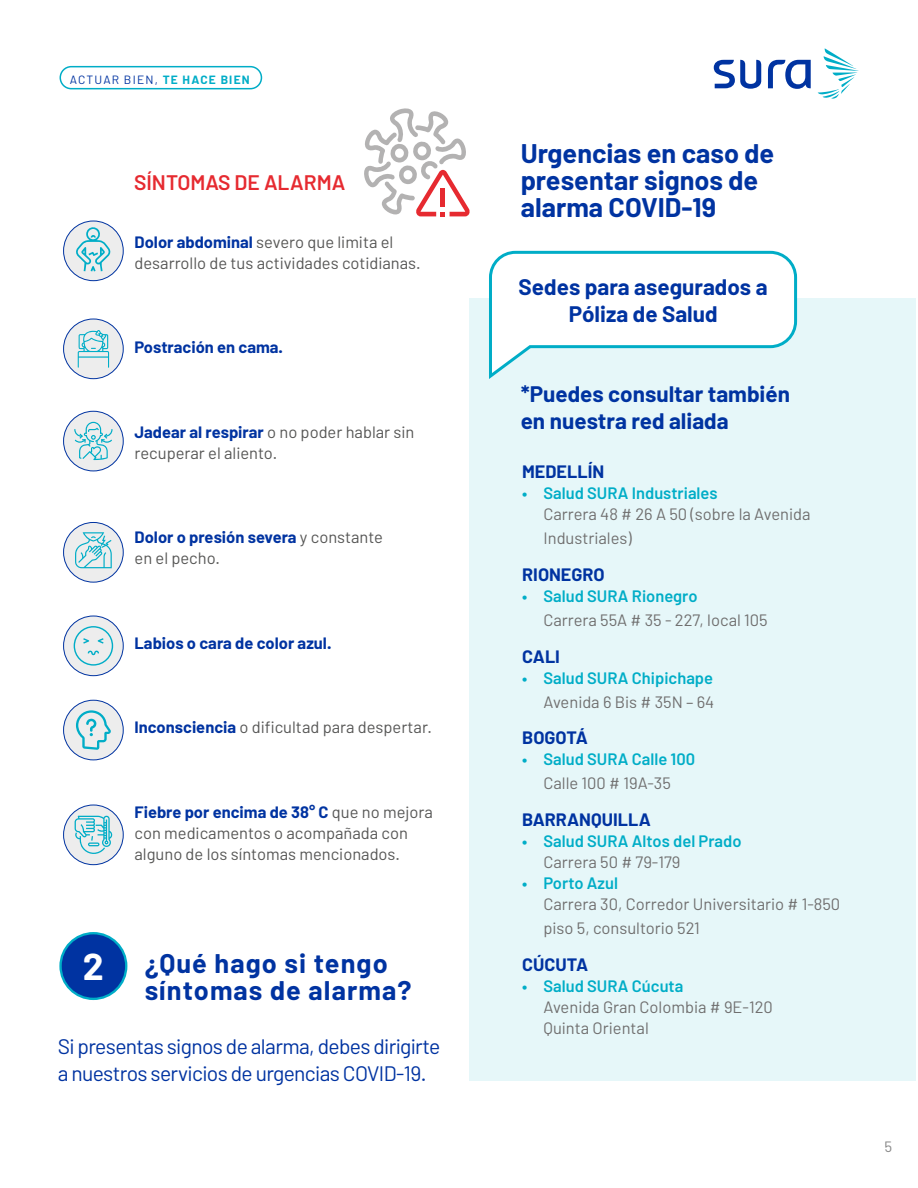
<style>
.page{position:relative;width:918px;height:1188px;background:#fff}
.page>*{position:absolute;margin:0;border:0;box-sizing:border-box;transform-origin:0 0}
.t1{font:700 37.5px "Barlow";color:#fff}
.t2{font:700 27px/27px "Barlow";color:#0033a1}
.t3{font:700 27px/27px "Barlow";letter-spacing:.04em;color:#0033a1}
.t4{font:700 22.5px/27px "Barlow";color:#0033a1;text-align:center}
.t5{font:21px/27px "Barlow";letter-spacing:-.03em;color:#0033a1}
.t6{font:600 21px "Barlow";color:#e62a30}
.t7{font:700 18px "Barlow";color:#0033a1}
.t8{font:16.5px/21px "Barlow";color:#575756}
.t9{font:16.5px/24px "Barlow";color:#706f6f}
.t10{font:600 16.5px "Barlow";color:#00adc7}
.t11{font:700 16.5px "Barlow";color:#0033a1}
.t12{font:15px "Barlow";color:#878787}
.t13{font:12px "Barlow";letter-spacing:.1em;color:#0033a1}
.s1{font-weight:700;color:#00adc7}
.s2{font-weight:700;color:#0033a1}
</style>
<div class="page">
<svg style="left:818px;top:48px;width:40px;height:51px"></svg>
<svg style="left:714px;top:60px;width:47px;height:29px"></svg>
<svg style="left:768px;top:60px;width:43px;height:29px"></svg>
<div style="left:60px;top:66px;width:202px;height:23px;border:2px solid #00adc7;border-radius:11px"></div>
<svg style="left:364px;top:108px;width:106px;height:108px"></svg>
<div style="left:64px;top:411px;width:59px;height:60px;background:#ededed;border-radius:50%"></div>
<div style="left:63px;top:411px;width:61px;height:60px;border:1px solid #0033a1;border-radius:50%"></div>
<svg style="left:74px;top:422px;width:39px;height:38px"></svg>
<div style="left:64px;top:319px;width:59px;height:60px;background:#ededed;border-radius:50%"></div>
<div style="left:63px;top:319px;width:61px;height:60px;border:1px solid #0033a1;border-radius:50%"></div>
<div style="left:64px;top:221px;width:59px;height:60px;background:#ededed;border-radius:50%"></div>
<div style="left:63px;top:221px;width:61px;height:60px;border:1px solid #0033a1;border-radius:50%"></div>
<div style="left:64px;top:522px;width:59px;height:60px;background:#ededed;border-radius:50%"></div>
<div style="left:63px;top:522px;width:61px;height:61px;border:1px solid #0033a1;border-radius:50%"></div>
<svg style="left:75px;top:532px;width:37px;height:36px"></svg>
<div style="left:64px;top:616px;width:59px;height:60px;background:#ededed;border-radius:50%"></div>
<div style="left:63px;top:616px;width:61px;height:60px;border:1px solid #0033a1;border-radius:50%"></div>
<div style="left:64px;top:700px;width:59px;height:60px;background:#ededed;border-radius:50%"></div>
<div style="left:63px;top:700px;width:61px;height:60px;border:1px solid #0033a1;border-radius:50%"></div>
<svg style="left:76px;top:710px;width:35px;height:40px"></svg>
<div style="left:64px;top:805px;width:59px;height:60px;background:#ededed;border-radius:50%"></div>
<div style="left:63px;top:805px;width:61px;height:60px;border:1px solid #0033a1;border-radius:50%"></div>
<svg style="left:75px;top:815px;width:38px;height:39px"></svg>
<div style="left:61px;top:933px;width:65px;height:66px;background:#0033a1;border-radius:50%"></div>
<div style="left:59px;top:932px;width:68px;height:68px;border:2px solid #00adc7;border-radius:50%"></div>
<div style="left:470px;top:298px;width:446px;height:783px;background:#e6f7f9"></div>
<svg style="left:489px;top:250px;width:309px;height:129px"></svg>
<svg style="left:74px;top:626px;width:39px;height:40px"></svg>
<svg style="left:78px;top:330px;width:31px;height:38px"></svg>
<svg style="left:75px;top:226px;width:36px;height:45px"></svg>
<p class="t13" style="left:70px;top:72px;width:181px">ACTUAR BIEN, <span class="s1">TE HACE BIEN</span></p>
<p class="t6" style="left:134px;top:167px;width:213px">SÍNTOMAS DE ALARMA</p>
<p class="t8" style="left:135px;top:231px;width:288px"><span class="s2">Dolor abdominal</span> severo que limita el desarrollo de tus actividades cotidianas.</p>
<p class="t11" style="left:135px;top:337px;width:150px">Postración en cama.</p>
<p class="t8" style="left:135px;top:421px;width:281px"><span class="s2">Jadear al respirar</span> o no poder hablar sin recuperar el aliento.</p>
<p class="t8" style="left:135px;top:527px;width:250px"><span class="s2">Dolor o presión severa</span> y constante en el pecho.</p>
<p class="t11" style="left:135px;top:633px;width:198px">Labios o cara de color azul.</p>
<p class="t8" style="left:135px;top:717px;width:299px"><span class="s2">Inconsciencia</span> o dificultad para despertar.</p>
<p class="t8" style="left:135px;top:801px;width:300px"><span class="s2">Fiebre por encima de 38° C</span> que no mejora con medicamentos o acompañada con alguno de los síntomas mencionados.</p>
<h2 class="t3" style="left:145px;top:950px;width:268px">¿Qué hago si tengo síntomas de alarma?</h2>
<p class="t5" style="left:58px;top:1032px;width:384px">Si presentas signos de alarma, debes dirigirte a nuestros servicios de urgencias COVID-19.</p>
<h1 class="t1" style="left:83px;top:943px;width:22px">2</h1>
<h2 class="t2" style="left:521px;top:140px;width:255px">Urgencias en caso de presentar signos de alarma COVID-19</h2>
<h3 class="t4" style="left:519px;top:273px;width:251px">Sedes para asegurados a<br>Póliza de Salud</h3>
<h3 class="t4" style="left:521px;top:380px;width:271px;text-align:left">*Puedes consultar también en nuestra red aliada</h3>
<p class="t7" style="left:522px;top:460px;width:84px">MEDELLÍN</p>
<p class="t10" style="left:522px;top:481px;width:197px">• Salud SURA Industriales</p>
<p class="t9" style="left:544px;top:502px;width:269px">Carrera 48 # 26 A 50 (sobre la Avenida<br>Industriales)</p>
<p class="t7" style="left:522px;top:563px;width:84px">RIONEGRO</p>
<p class="t10" style="left:522px;top:584px;width:177px">• Salud SURA Rionegro</p>
<p class="t9" style="left:544px;top:607px;width:226px">Carrera 55A # 35 - 227, local 105</p>
<p class="t7" style="left:522px;top:645px;width:39px">CALI</p>
<p class="t10" style="left:522px;top:666px;width:192px">• Salud SURA Chipichape</p>
<p class="t9" style="left:544px;top:689px;width:172px">Avenida 6 Bis # 35N – 64</p>
<p class="t7" style="left:522px;top:727px;width:67px">BOGOTÁ</p>
<p class="t10" style="left:522px;top:747px;width:174px">• Salud SURA Calle 100</p>
<p class="t9" style="left:544px;top:771px;width:129px">Calle 100 # 19A-35</p>
<p class="t7" style="left:522px;top:808px;width:130px">BARRANQUILLA</p>
<p class="t10" style="left:522px;top:829px;width:221px">• Salud SURA Altos del Prado</p>
<p class="t9" style="left:544px;top:850px;width:139px">Carrera 50 # 79-179</p>
<p class="t10" style="left:522px;top:871px;width:97px">• Porto Azul</p>
<p class="t9" style="left:544px;top:892px;width:298px">Carrera 30, Corredor Universitario # 1-850 piso 5, consultorio 521</p>
<p class="t7" style="left:522px;top:953px;width:67px">CÚCUTA</p>
<p class="t10" style="left:522px;top:974px;width:163px">• Salud SURA Cúcuta</p>
<p class="t9" style="left:544px;top:996px;width:231px;line-height:21px">Avenida Gran Colombia # 9E-120<br>Quinta Oriental</p>
<p class="t12" style="left:884px;top:1138px;width:9px">5</p>
</div>
